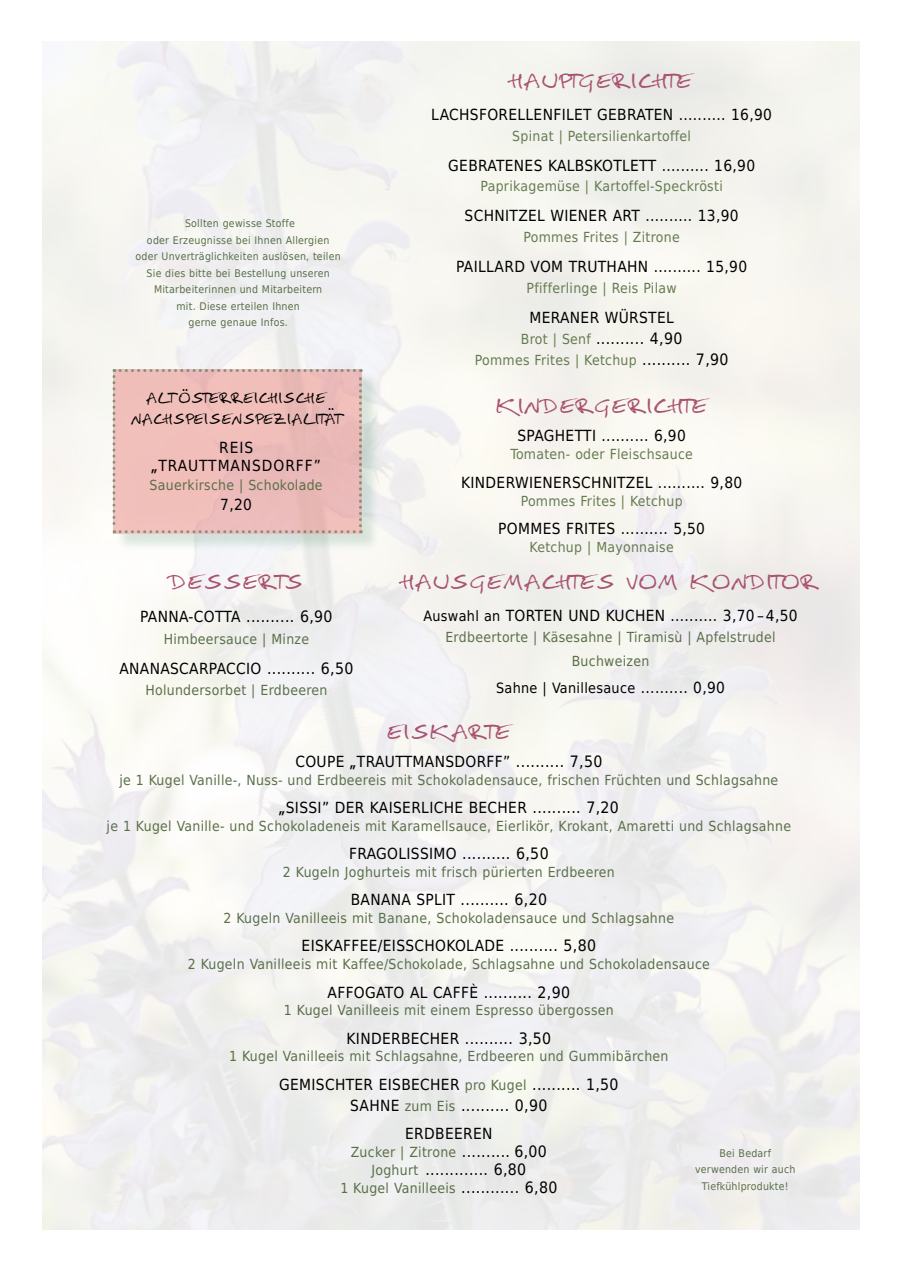
<style>
.page{position:relative;width:902px;height:1272px;background:#fff}
.page>*{position:absolute;margin:0;border:0;box-sizing:border-box;transform-origin:0 0}
.t1{font:27px "Christopherhand";letter-spacing:.1em;color:#a95270}
.t2{font:19.5px/20.5px "Christopherhand";letter-spacing:.1em;color:#000;text-align:center;scale:.9 1}
.t3{font:15.75px "DejaVu Sans Condensed";letter-spacing:.02em;color:#000}
.t4{font:15.3px "DejaVu Sans Condensed";letter-spacing:.02em;color:#000}
.t5{font:14.25px "DejaVu Sans Condensed";letter-spacing:.02em;color:#000}
.t6{font:13.95px/24px "DejaVu Sans Condensed";letter-spacing:.02em;color:#596f48;text-align:center}
.t7{font:13.95px "DejaVu Sans Condensed";letter-spacing:.02em;color:#647b50}
.t8{font:10.5px/16.5px "DejaVu Sans Condensed";letter-spacing:.02em;color:#596f48;text-align:center}
.s1{font-family:"Formata"}
.s2{font-size:15.3px}
.s3{font-size:13.95px;color:#647b50}
.s4{font-size:15.75px;color:#000}
.s5{font-size:15.75px}
.s6{font-size:13.95px;color:#596f48}
</style>
<div class="page">
<div style="left:0;top:0;width:901px;height:1271px;background:linear-gradient(to bottom,#f7f6f3,#f2f2f1)"></div>
<div style="left:115px;top:371px;width:265px;height:180px;background:#005d2b;opacity:.4"></div>
<svg style="left:112px;top:369px;width:250px;height:164px;background:#ecbdba"></svg>
<p class="t8" style="left:136px;top:215px;width:207px">Sollten gewisse Stoffe<br>oder Erzeugnisse bei I hnen Allergien oder Unverträglichkeiten auslösen, teilen<br>Sie dies bitte bei Bestellung unseren<br>Mitarbeiterinnen und Mitarbeitern<br>mit. Diese erteilen I hnen<br>gerne genaue I nfos.</p>
<p class="t4" style="left:181px;top:373px;width:9px">..</p>
<h2 class="t2" style="left:132px;top:388px;width:233px">Alt osterreichische<br>Nachspeisenspezialitat</h2>
<p class="t4" style="left:219px;top:435px;width:34px">Reis</p>
<p class="t4" style="left:151px;top:453px;width:38px"><span class="s1">„</span>Trauttmansdo</p>
<p class="t4" style="left:285px;top:453px;width:37px">rff”</p>
<p class="t6" style="left:149px;top:473px;width:175px">Sauerkirsche | Schokolade</p>
<p class="t4" style="left:220px;top:492px;width:33px">7,20</p>
<p class="t4" style="left:327px;top:392px;width:9px">..</p>
<h1 class="t1" style="left:170px;top:570px;width:133px">desserts</h1>
<p class="t4" style="left:140px;top:604px;width:19px">Panna</p>
<p class="t4" style="left:188px;top:604px;width:26px">-Cotta</p>
<p class="t3" style="left:246px;top:603px;width:88px">.......... 6,90</p>
<p class="t6" style="left:164px;top:627px;width:147px">H imbeersauce | Minze</p>
<p class="t4" style="left:119px;top:656px;width:11px">ananasca</p>
<p class="t4" style="left:199px;top:656px;width:20px">rpacc</p>
<p class="t3" style="left:246px;top:655px;width:109px"><span class="s2">io</span> .......... 6,50</p>
<p class="t6" style="left:145px;top:677px;width:184px">Holundersorbet | Erdbeeren</p>
<h1 class="t1" style="left:512px;top:70px;width:180px">hauptgerichte</h1>
<p class="t4" style="left:431px;top:102px;width:49px">Lachsfo</p>
<p class="t4" style="left:498px;top:102px;width:275px">rellenfilet gebraten .......... 16,90</p>
<p class="t7" style="left:512px;top:124px;width:180px">Spinat | Petersilienkartoffel</p>
<p class="t4" style="left:448px;top:153px;width:110px">Gebraten es Kalbs</p>
<p class="t4" style="left:593px;top:153px;width:163px">kotlett .......... 16,90</p>
<p class="t7" style="left:480px;top:175px;width:244px">Paprikagemüse | Kartoffel-Speckrösti</p>
<p class="t4" style="left:464px;top:203px;width:275px">Schnitzel Wiener Art .......... 13,90</p>
<p class="t7" style="left:523px;top:225px;width:158px">Pommes Frites | Zitrone</p>
<p class="t4" style="left:456px;top:254px;width:86px">Paillard vom</p>
<p class="t4" style="left:568px;top:254px;width:180px">truthahn .......... 15,90</p>
<p class="t7" style="left:526px;top:276px;width:151px">Pfifferlinge | Reis Pilaw</p>
<p class="t4" style="left:529px;top:305px;width:142px">Meran er Würstel</p>
<p class="t3" style="left:521px;top:325px;width:163px"><span class="s3">Brot | Senf</span> .......... 4,90</p>
<p class="t7" style="left:474px;top:348px;width:255px">Pommes Frites | Ketchup <span class="s4">.......... 7,90</span></p>
<h1 class="t1" style="left:496px;top:395px;width:211px">kindergerichte</h1>
<p class="t4" style="left:517px;top:423px;width:19px">Spag</p>
<p class="t4" style="left:555px;top:423px;width:132px">hetti .......... 6,90</p>
<p class="t7" style="left:510px;top:443px;width:184px">Tomaten- oder Fleischsauce</p>
<p class="t4" style="left:461px;top:470px;width:282px">Kinderwienerschnitzel .......... 9,80</p>
<p class="t7" style="left:520px;top:489px;width:163px">Pommes Frites | Ketchup</p>
<p class="t4" style="left:498px;top:516px;width:21px">Pomm</p>
<p class="t4" style="left:542px;top:516px;width:164px">es frites .......... 5,50</p>
<p class="t7" style="left:529px;top:535px;width:146px">Ketchup | Mayonnaise</p>
<h1 class="t1" style="left:403px;top:571px;width:415px">hausgemachtes vom Konditor</h1>
<p class="t5" style="left:423px;top:604px;width:156px">Auswahl an <span class="s2">Torten und</span></p>
<p class="t4" style="left:605px;top:603px;width:10px">Kuc</p>
<p class="t4" style="left:635px;top:603px;width:164px">hen .......... 3,70 –4,50</p>
<p class="t6" style="left:445px;top:624px;width:331px">Erdbeertorte | Käsesahne | Tiramisù | Apfelstrudel<br>Buchweizen</p>
<p class="t5" style="left:496px;top:676px;width:230px">Sahne | Vanillesauce <span class="s2">.......... 0,90</span></p>
<h1 class="t1" style="left:388px;top:720px;width:124px">eiskarte</h1>
<p class="t4" style="left:295px;top:749px;width:21px">Coup</p>
<p class="t4" style="left:335px;top:749px;width:51px">e <span class="s1">„</span>Trauttmansdo</p>
<p class="t3" style="left:476px;top:748px;width:127px"><span class="s2">rff”</span> .......... 7,50</p>
<p class="t6" style="left:119px;top:767px;width:660px">je 1 Kugel Vanille-, Nuss- und Erdbeereis mit Schokoladensauce, frischen Früchten und Schlagsahne</p>
<p class="t4" style="left:279px;top:795px;width:341px"><span class="s1">„</span>Sissi” der kaiserliche Becher <span class="s5">.......... 7,20</span></p>
<p class="t6" style="left:107px;top:813px;width:686px">je 1 Kugel Vanille- und Schokoladeneis mit Karamellsauce, Eierlikör, Krokant, Amaretti und Schlagsahne</p>
<p class="t4" style="left:349px;top:841px;width:29px">Fragol</p>
<p class="t3" style="left:406px;top:840px;width:144px"><span class="s2">issimo</span> .......... 6,50</p>
<p class="t6" style="left:283px;top:859px;width:333px">2 Kugeln Joghurteis mit frisch pürierten Erdbeeren</p>
<p class="t4" style="left:351px;top:887px;width:21px">Banana</p>
<p class="t3" style="left:416px;top:887px;width:132px"><span class="s2">Split</span> .......... 6,20</p>
<p class="t6" style="left:223px;top:905px;width:452px">2 Kugeln Vanilleeis mit Banane, Schokoladensauce und Schlagsahne</p>
<p class="t4" style="left:301px;top:933px;width:105px">Eiskaffee/Eissc</p>
<p class="t4" style="left:424px;top:933px;width:42px">hokolad</p>
<p class="t3" style="left:495px;top:933px;width:102px"><span class="s2">e</span> .......... 5,80</p>
<p class="t6" style="left:188px;top:951px;width:523px">2 Kugeln Vanilleeis mit Kaffee/Schokolade, Schlagsahne und Schokoladensauce</p>
<p class="t4" style="left:327px;top:979px;width:21px">Affogato</p>
<p class="t4" style="left:410px;top:979px;width:33px">al caff</p>
<p class="t3" style="left:469px;top:979px;width:102px"><span class="s2">è</span> .......... 2,90</p>
<p class="t6" style="left:284px;top:997px;width:331px">1 Kugel Vanilleeis mit einem Espresso übergossen</p>
<p class="t3" style="left:346px;top:1025px;width:206px"><span class="s2">Kinderbecher</span> .......... 3,50</p>
<p class="t6" style="left:229px;top:1043px;width:441px">1 Kugel Vanilleeis mit Schlagsahne, Erdbeeren und Gummibärchen</p>
<p class="t4" style="left:279px;top:1071px;width:341px">Gemischter Eisbecher <span class="s6">pro Kugel</span> <span class="s5">.......... 1,50</span></p>
<p class="t3" style="left:350px;top:1092px;width:199px"><span class="s2">Sahne</span> <span class="s6">zum Eis</span> .......... 0,90</p>
<p class="t4" style="left:405px;top:1120px;width:86px">Erdbeeren</p>
<p class="t6" style="left:351px;top:1139px;width:198px">Zucker | Zitrone <span class="s4">.......... 6,00</span></p>
<p class="t3" style="left:371px;top:1156px;width:156px"><span class="s6">Joghurt</span> ............. 6,80</p>
<p class="t6" style="left:340px;top:1175px;width:218px">1 Kugel Vanilleeis <span class="s4">............ 6,80</span></p>
<p class="t8" style="left:695px;top:1144px;width:102px">Bei Bedarf verwenden wir auch<br>Tiefkühlprodukte!</p>
</div>
